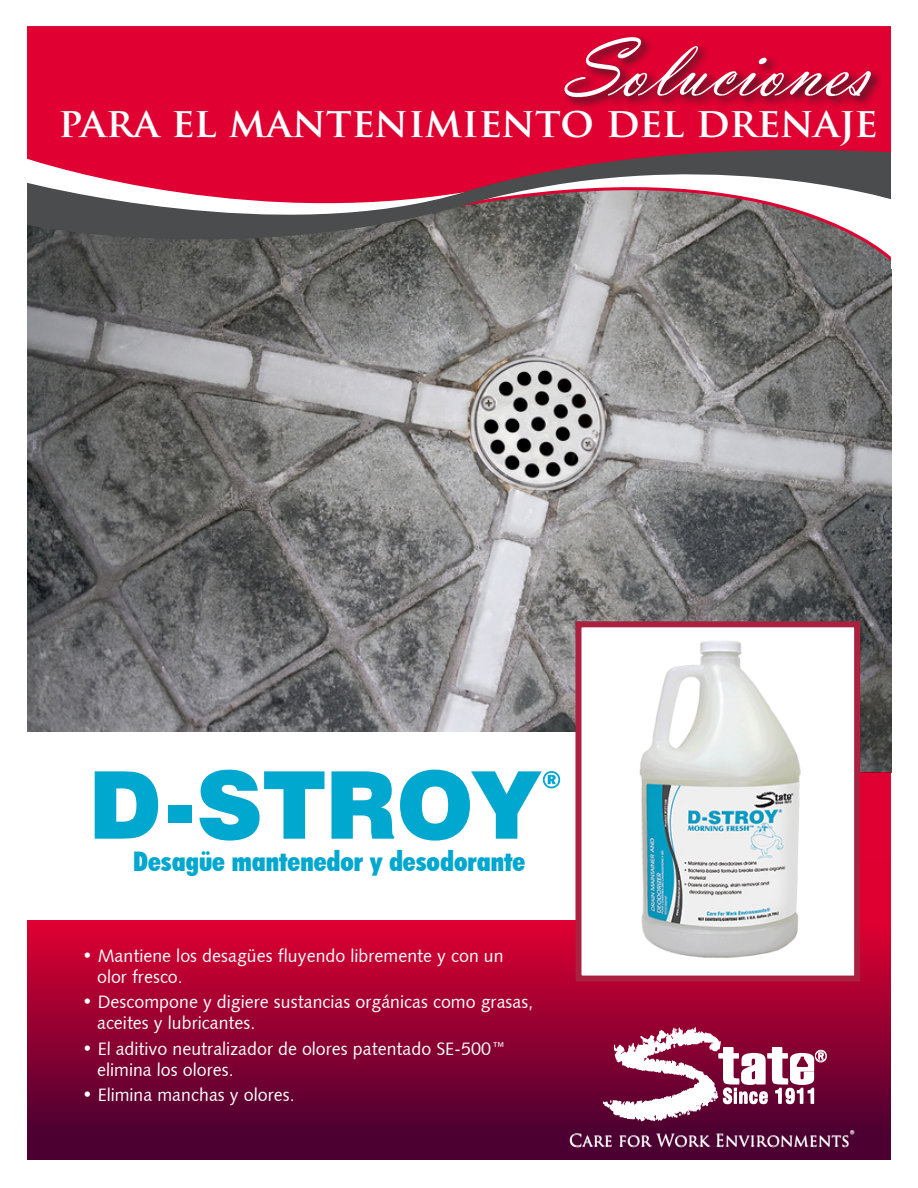
<style>
.page{position:relative;width:918px;height:1188px;background:#fff}
.page>*{position:absolute;margin:0;border:0;box-sizing:border-box;transform-origin:0 0}
.t1{font:85.5px "Vladimir Scr D";color:#fff}
.t2{font:700 40.5px "Trajan Pro";color:#fff}
.t3{font:900 condensed 27px "Futura BT";color:#00a7cf}
.t4{font:21px "Trajan Pro";color:#fff}
.t5{font:18px "Humanist 531 BT Roman A";color:#fff}
.t6{font:16.5px "Trajan Pro";color:#fff}
</style>
<div class="page">
<img style="left:27px;top:269px;width:864px;height:463px">
<svg style="left:27px;top:920px;width:864px;height:240px;background:#880031"></svg>
<div style="left:27px;top:26px;width:864px;height:109px;background:#e00031"></div>
<svg style="left:27px;top:135px;width:864px;height:134px;background:#9d5665"></svg>
<div style="left:562px;top:34px;width:321px;height:76px;background:#231f20;opacity:.75"></div>
<svg style="left:94px;top:769px;width:446px;height:72px"></svg>
<div style="left:460px;top:834px;width:32px;height:24px;background:#fff"></div>
<div style="left:575px;top:621px;width:285px;height:361px;background:#fff;border:6px solid #a9213e"></div>
<svg style="left:603px;top:1027px;width:224px;height:94px"></svg>
<img style="left:540px;top:632px;width:352px;height:339px">
<p class="t1" style="left:564px;top:19px;width:307px">Soluciones</p>
<p class="t2" style="left:58px;top:97px;width:821px">PARA EL MANTENIMIENTO DEL DRENAJE</p>
<p class="t3" style="left:133px;top:845px;width:394px">Desagüe mantenedor y desodorante</p>
<p class="t5" style="left:82px;top:944px;width:423px">• Mantiene los desagües fluyendo libremente y con un</p>
<p class="t5" style="left:97px;top:965px;width:87px">olor fresco.</p>
<p class="t5" style="left:82px;top:991px;width:453px">• Descompone y digiere sustancias orgánicas como grasas,</p>
<p class="t5" style="left:97px;top:1012px;width:160px">aceites y lubricantes.</p>
<p class="t5" style="left:82px;top:1037px;width:426px">• El aditivo neutralizador de olores patentado SE-500™</p>
<p class="t5" style="left:97px;top:1058px;width:138px">elimina los olores.</p>
<p class="t5" style="left:82px;top:1084px;width:214px">• Elimina manchas y olores.</p>
<p class="t4" style="left:850px;top:1126px;width:6px">®</p>
<p class="t6" style="left:569px;top:1129px;width:282px">Care for Work Environments</p>
</div>
